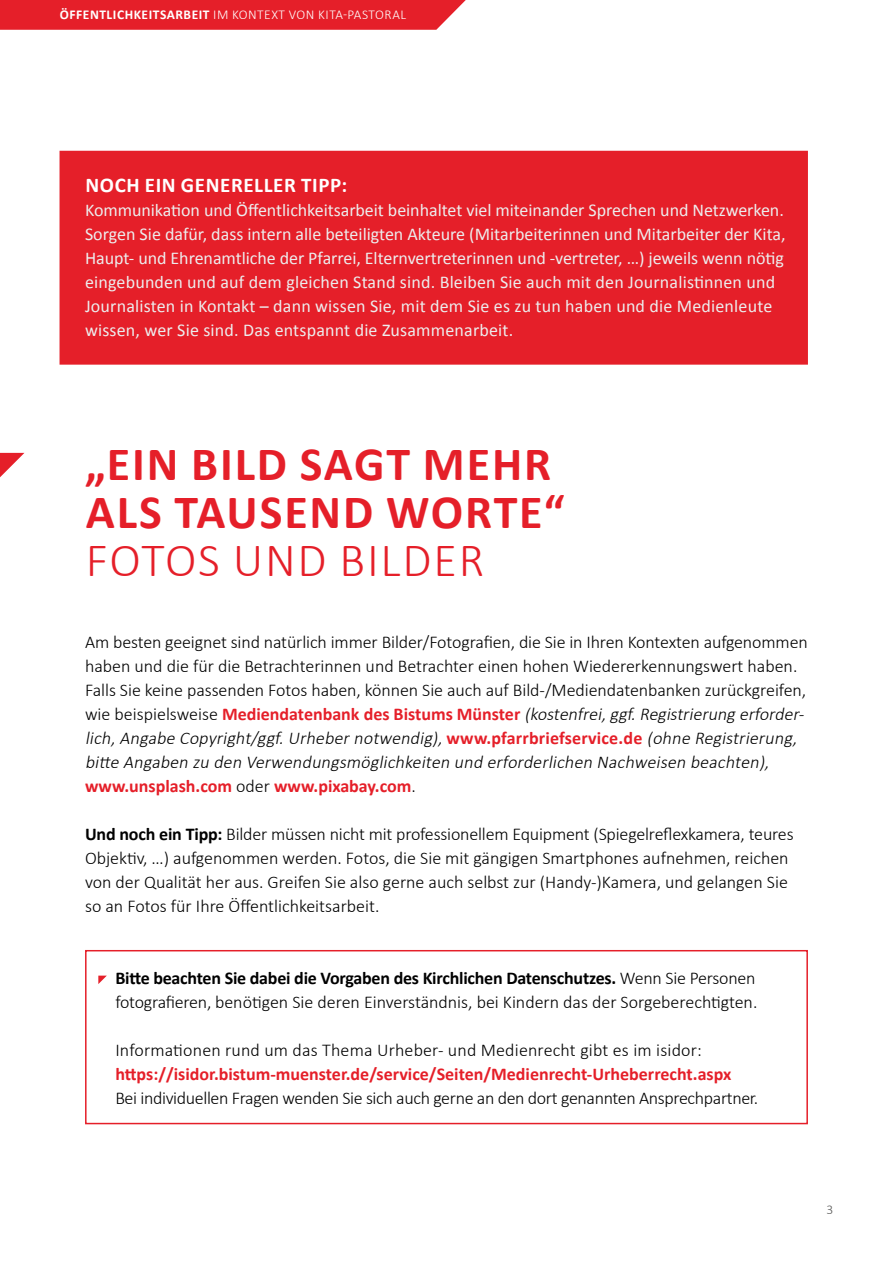
<style>
.page{position:relative;width:893px;height:1263px;background:#fff}
.page>*{position:absolute;margin:0;border:0;box-sizing:border-box;transform-origin:0 0}
.t1{font:700 48px/48px "Calibri";letter-spacing:.04em;color:#e51f29}
.copy_einzug_einspalt{font:700 21px "Calibri";letter-spacing:.03em;color:#fff}
.copy_einzug_einspalt-2{font:300 18px/24px "Calibri";letter-spacing:-.005em;color:#000}
.copy_einzug_einspalt-3{font:18px/24px "Calibri";color:#ededed}
.headline_kasten{font:300 18px/24px "Calibri";letter-spacing:-.01em;color:#000}
.copy_einzug_einspalt-4{font:italic 300 18px/24px "Calibri";color:#000}
.headline_kasten-2{font:700 18px "Calibri";letter-spacing:-.015em;color:#000}
.copy_einzug_einspalt-5{font:700 18px "Calibri";color:#e51f29}
.t2{font:300 13.5px "Calibri";letter-spacing:.04em;color:#fff}
.t3{font:300 13.5px "Calibri";color:#575756}
.s1{font-weight:700}
.s2{font-weight:300}
.s3{font-style:normal}
.s4{font-weight:700;font-style:normal;color:#e51f29}
.s5{font-weight:300;color:#000}
.s6{font-weight:700;color:#e51f29}
</style>
<div class="page">
<div style="left:0;top:0;width:466px;height:30px;background:#e51f29"></div>
<svg style="left:0;top:453px;width:24px;height:24px"></svg>
<div style="left:60px;top:151px;width:748px;height:214px;background:#e51f29"></div>
<svg style="left:98px;top:975px;width:9px;height:9px"></svg>
<div style="left:85px;top:950px;width:723px;height:174px;border:2px solid #e51f29"></div>
<p class="t2" style="left:60px;top:6px;width:348px"><span class="s1">ÖFFENTLICHKEITSARBEIT</span> IM KONTEXT VON KITA-PASTORAL</p>
<p class="copy_einzug_einspalt" style="left:85px;top:172px;width:263px">NOCH EIN GENERELLER TIPP:</p>
<p class="copy_einzug_einspalt-3" style="left:85px;top:198px;width:700px">Kommunikation und Öffentlichkeitsarbeit beinhaltet viel miteinander Sprechen und Netzwerken.</p>
<p class="copy_einzug_einspalt-3" style="left:85px;top:222px;width:702px">Sorgen Sie dafür, dass intern alle beteiligten Akteure (Mitarbeiterinnen und Mitarbeiter der Kita,</p>
<p class="copy_einzug_einspalt-3" style="left:85px;top:246px;width:700px">Haupt- und Ehrenamtliche der Pfarrei, Elternvertreterinnen und -vertreter, …) jeweils wenn nötig</p>
<p class="copy_einzug_einspalt-3" style="left:85px;top:270px;width:692px">eingebunden und auf dem gleichen Stand sind. Bleiben Sie auch mit den Journalistinnen und<br>Journalisten in Kontakt – dann wissen Sie, mit dem Sie es zu tun haben und die Medienleute wissen, wer Sie sind. Das entspannt die Zusammenarbeit.</p>
<p class="t1" style="left:85px;top:440px;width:481px">„EIN BILD SAGT MEHR<br>ALS TAUSEND WORTE“<br><span class="s2">FOTOS UND BILDER</span></p>
<p class="copy_einzug_einspalt-2" style="left:85px;top:630px;width:724px">Am besten geeignet sind natürlich immer Bilder/Fotografien, die Sie in Ihren Kontexten aufgenommen haben und die für die Betrachterinnen und Betrachter einen hohen Wiedererkennungswert haben.<br>Falls Sie keine passenden Fotos haben, können Sie auch auf Bild-/Mediendatenbanken zurückgreifen,</p>
<p class="copy_einzug_einspalt-4" style="left:85px;top:702px;width:724px"><span class="s3">wie beispielsweise</span> <span class="s4">Mediendatenbank des Bistums Münster</span> (kostenfrei,ggf.Registrierung erforder&shy;lich,Angabe Copyright/ggf.Urhebernotwendig), <span class="s4">www. pfa r r b r i efs e rv i c e . d e</span> (ohne Registrierung, bitte Angaben zu den Verwendungsmöglichkeiten und erforderlichen Nachweisen beachten),</p>
<p class="copy_einzug_einspalt-5" style="left:85px;top:775px;width:332px">www.unsplash.com <span class="s5">oder</span> www.pixabay.com<span class="s5">.</span></p>
<p class="copy_einzug_einspalt-2" style="left:85px;top:822px;width:710px"><span class="s1">Und noch ein Tipp:</span> Bilder müssen nicht mit professionellem Equipment (Spiegelreflexkamera, teures Objektiv, …) aufgenommen werden. Fotos, die Sie mit gängigen Smartphones aufnehmen, reichen von der Qualität her aus. Greifen Sie also gerne auch selbst zur (Handy-)Kamera, und gelangen Sie so an Fotos für Ihre Öffentlichkeitsarbeit.</p>
<p class="headline_kasten-2" style="left:115px;top:967px;width:642px">Bitte beachten Sie dabei die Vorgaben des Kirchlichen Datenschutzes. <span class="s2">Wenn Sie Personen</span></p>
<p class="headline_kasten" style="left:115px;top:990px;width:644px">fotografieren, benötigen Sie deren Einverständnis, bei Kindern das der Sorgeberechtigten.</p>
<p class="headline_kasten" style="left:115px;top:1038px;width:644px">Informationen rund um das Thema Urheber- und Medienrecht gibt es im isidor: <span class="s6">https://isidor.bistum-muenster.de/service/Seiten/Medienrecht-Urheberrecht.aspx<br></span>Bei individuellen Fragen wenden Sie sich auch gerne an den dort genannten Ansprechpartner.</p>
<p class="t3" style="left:827px;top:1201px;width:8px">3</p>
</div>
